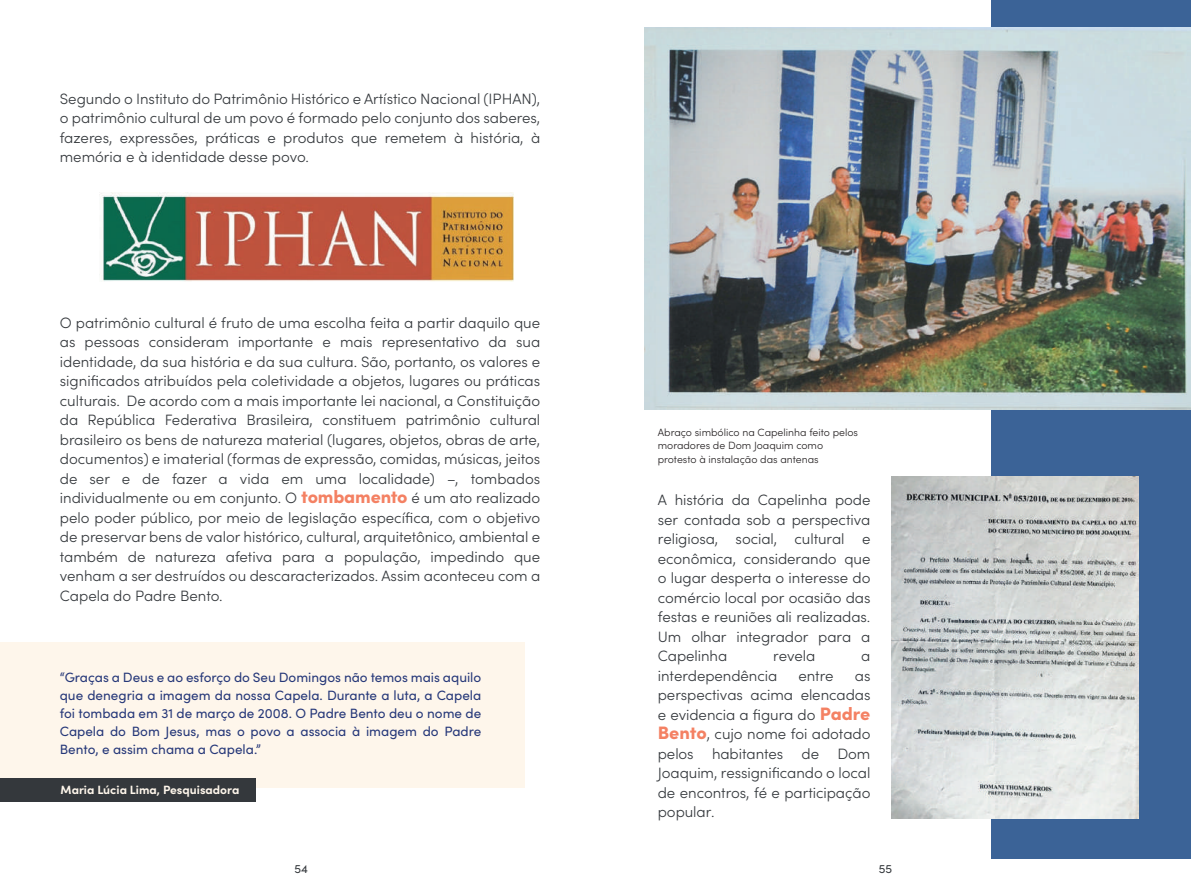
<style>
.page{position:relative;width:1191px;height:893px;background:#fff}
.page>*{position:absolute;margin:0;border:0;box-sizing:border-box;transform-origin:0 0}
.t1{font:300 15px/19.5px "Sofia Pro";letter-spacing:-.005em;color:#34383c;text-align:justify}
.t2{font:13.5px/18px "Sofia Pro";color:#263879;text-align:justify}
.t3{font:700 12px "Sofia Pro";color:#fef6eb}
.t4{font:12px "Sofia Pro";color:#34383c}
.t5{font:300 10.5px/13.5px "Sofia Pro";color:#231f20}
.s1{font-weight:900;font-size:18px;color:#f48163}
</style>
<div class="page">
<div style="left:0;top:642px;width:524px;height:146px;background:#fef6eb"></div>
<img style="left:99px;top:193px;width:414px;height:88px">
<div style="left:0;top:778px;width:256px;height:24px;background:#34383c"></div>
<div style="left:991px;top:0;width:200px;height:859px;background:#3b6397"></div>
<img style="left:644px;top:28px;width:547px;height:382px">
<img style="left:891px;top:476px;width:247px;height:343px">
<p class="t1" style="left:60px;top:88px;width:482px">Segundo o Instituto do Patrimônio Histórico e Artístico Nacional (IPHAN), o patrimônio cultural de um povo é formado pelo conjunto dos saberes, fazeres, expressões, práticas e produtos que remetem à história, à memória e à identidade desse povo.</p>
<p class="t1" style="left:60px;top:312px;width:482px">O patrimônio cultural é fruto de uma escolha feita a partir daquilo que as pessoas consideram importante e mais representativo da sua identidade, da sua história e da sua cultura. São, portanto, os valores e significados atribuídos pela coletividade a objetos, lugares ou práticas culturais. De acordo com a mais importante lei nacional, a Constituição da República Federativa Brasileira, constituem patrimônio cultural brasileiro os bens de natureza material (lugares, objetos, obras de arte, documentos) e imaterial (formas de expressão, comidas, músicas, jeitos de ser e de fazer a vida em uma localidade) –, tombados individualmente ou em conjunto. O <span class="s1">tombamento</span> é um ato realizado pelo poder público, por meio de legislação específica, com o objetivo de preservar bens de valor histórico, cultural, arquitetônico, ambiental e também de natureza afetiva para a população, impedindo que venham a ser destruídos ou descaracterizados. Assim aconteceu com a Capela do Padre Bento.</p>
<p class="t2" style="left:60px;top:667px;width:423px">“Graças a Deus e ao esforço do Seu Domingos não temos mais aquilo que denegria a imagem da nossa Capela. Durante a luta, a Capela foi tombada em 31 de março de 2008. O Padre Bento deu o nome de Capela do Bom Jesus, mas o povo a associa à imagem do Padre Bento, e assim chama a Capela.”</p>
<p class="t3" style="left:61px;top:780px;width:180px">Maria Lúcia Lima, Pesquisadora</p>
<p class="t5" style="left:658px;top:425px;width:202px">Abraço simbólico na Capelinha feito pelos moradores de Dom Joaquim como protesto à instalação das antenas</p>
<p class="t1" style="left:658px;top:489px;width:214px">A história da Capelinha pode ser contada sob a perspectiva religiosa, social, cultural e econômica, considerando que o lugar desperta o interesse do comércio local por ocasião das festas e reuniões ali realizadas.<br>Um olhar integrador para a Capelinha</p>
<p class="t1" style="left:773px;top:645px;width:44px">revela</p>
<p class="t1" style="left:861px;top:645px;width:11px">a</p>
<p class="t1" style="left:658px;top:665px;width:121px">interdependência</p>
<p class="t1" style="left:798px;top:665px;width:37px">entre</p>
<p class="t1" style="left:658px;top:665px;width:214px;text-indent:197px">as perspectivas acima elencadas e evidencia a figura do <span class="s1">Padre Bento</span>, cujo nome foi adotado pelos habitantes de Dom Joaquim, ressignificando o local de encontros, fé e participação popular.</p>
<p class="t4" style="left:294px;top:860px;width:15px">54</p>
<p class="t4" style="left:879px;top:860px;width:15px">55</p>
</div>
